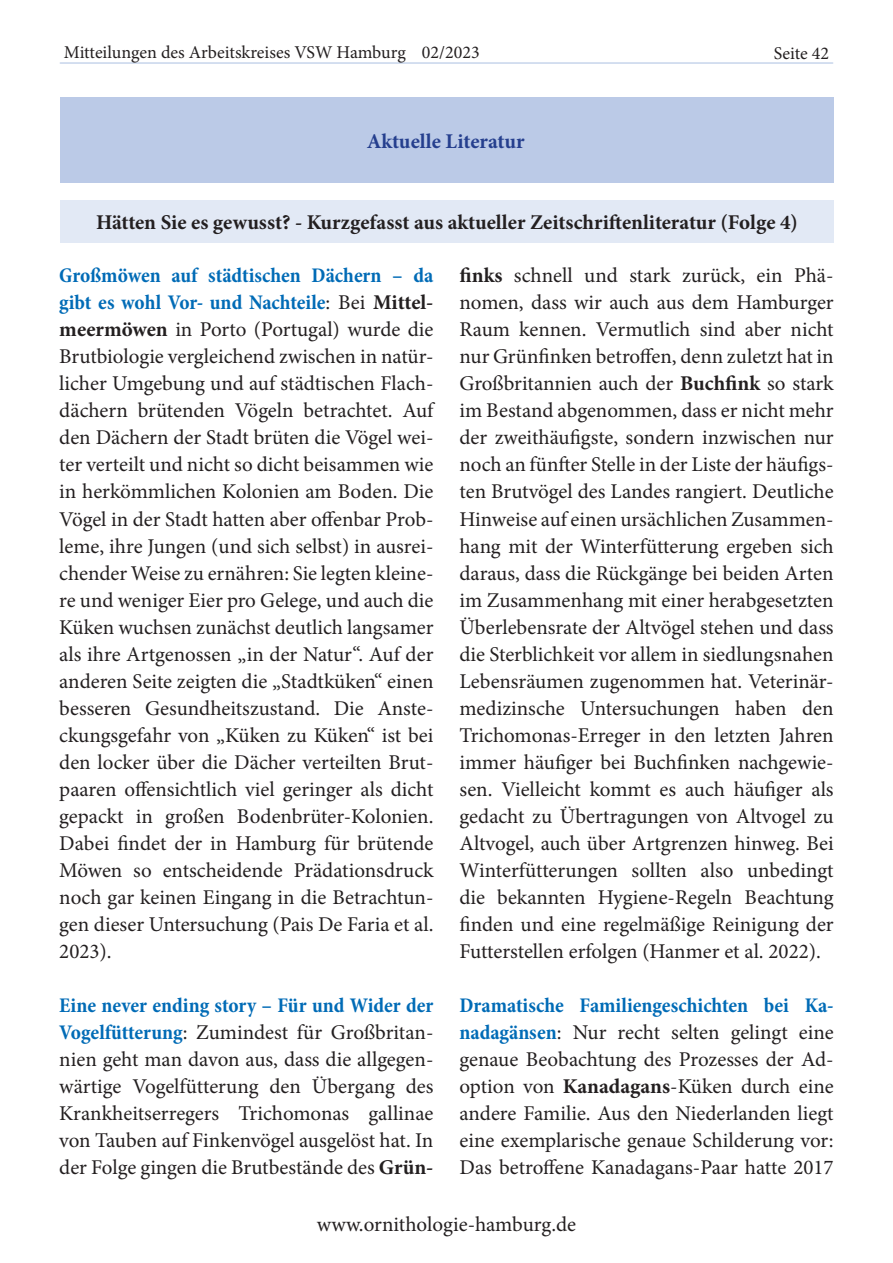
<style>
.page{position:relative;width:893px;height:1263px;background:#fff}
.page>*{position:absolute;margin:0;border:0;box-sizing:border-box;transform-origin:0 0}
.Textblock_Mitteilung{font:21px/27px "Minion Pro";color:#231f20;text-align:justify}
.Überschrift_Mitteilu{font:700 21px "Minion Pro";color:#231f20}
.Kapitelüberschrift{font:700 21px "Minion Pro";letter-spacing:-.005em;color:#253f8e}
.t1{font:18px "Minion Pro";color:#231f20}
.s1{font-weight:700;font-stretch:condensed;color:#006bb6}
.s2{font-weight:700}
</style>
<div class="page">
<hr style="left:60px;top:62px;width:773px;height:2px;background:#c7d4eb">
<div style="left:60px;top:98px;width:773px;height:85px;background:#bbcae7"></div>
<div style="left:60px;top:200px;width:774px;height:42px;background:#e2e9f5"></div>
<p class="t1" style="left:64px;top:40px;width:417px">Mitteilungen des Arbeitskreises VSW Hamburg 02/2023</p>
<p class="t1" style="left:774px;top:41px;width:57px">Seite 42</p>
<p class="Kapitelüberschrift" style="left:367px;top:126px;width:159px">Aktuelle Literatur</p>
<p class="Überschrift_Mitteilu" style="left:96px;top:207px;width:703px">Hätten Sie es gewusst? - Kurzgefasst aus aktueller Zeitschriftenliteratur (Folge 4)</p>
<p class="Textblock_Mitteilung" style="left:59px;top:262px;width:376px"><span class="s1">Großmöwen auf städtischen Dächern – da gibt es wohl Vor- und Nachteile</span>: Bei <span class="s2">Mittel&shy;meermöwen</span> in Porto (Portugal) wurde die Brutbiologie vergleichend zwischen in natür&shy;licher Umgebung und auf städtischen Flach&shy;dächern brütenden Vögeln betrachtet. Auf den Dächern der Stadt brüten die Vögel wei&shy;ter verteilt und nicht so dicht beisammen wie in herkömmlichen Kolonien am Boden. Die Vögel in der Stadt hatten aber offenbar Prob&shy;leme, ihre Jungen (und sich selbst) in ausrei&shy;chender Weise zu ernähren: Sie legten kleine&shy;re und weniger Eier pro Gelege, und auch die Küken wuchsen zunächst deutlich langsamer als ihre Artgenossen „in der Natur“. Auf der anderen Seite zeigten die „Stadtküken“ einen besseren Gesundheitszustand. Die Anste&shy;ckungsgefahr von „Küken zu Küken“ ist bei den locker über die Dächer verteilten Brut&shy;paaren offensichtlich viel geringer als dicht gepackt in großen Bodenbrüter-Kolonien.<br>Dabei findet der in Hamburg für brütende Möwen so entscheidende Prädationsdruck noch gar keinen Eingang in die Betrachtun&shy;gen dieser Untersuchung (Pais De Faria et al.<br>2023).</p>
<p class="Textblock_Mitteilung" style="left:59px;top:991px;width:376px"><span class="s1">Eine never ending story – Für und Wider der Vogelfütterung</span>: Zumindest für Großbritan&shy;nien geht man davon aus, dass die allgegen&shy;wärtige Vogelfütterung den Übergang des Krankheitserregers Trichomonas gallinae von Tauben auf Finkenvögel ausgelöst hat. In der Folge gingen die Brutbestände des <span class="s2">Grün-</span></p>
<p class="Textblock_Mitteilung" style="left:459px;top:262px;width:376px"><span class="s2">finks</span> schnell und stark zurück, ein Phä&shy;nomen, dass wir auch aus dem Hamburger Raum kennen. Vermutlich sind aber nicht nur Grünfinken betroffen, denn zuletzt hat in Großbritannien auch der <span class="s2">Buchfink</span> so stark im Bestand abgenommen, dass er nicht mehr der zweithäufigste, sondern inzwischen nur noch an fünfter Stelle in der Liste der häufigs&shy;ten Brutvögel des Landes rangiert. Deutliche Hinweise auf einen ursächlichen Zusammen&shy;hang mit der Winterfütterung ergeben sich daraus, dass die Rückgänge bei beiden Arten im Zusammenhang mit einer herabgesetzten Überlebensrate der Altvögel stehen und dass die Sterblichkeit vor allem in siedlungsnahen Lebensräumen zugenommen hat. Veterinär&shy;medizinsche Untersuchungen haben den Trichomonas-Erreger in den letzten Jahren immer häufiger bei Buchfinken nachgewie&shy;sen. Vielleicht kommt es auch häufiger als gedacht zu Übertragungen von Altvogel zu Altvogel, auch über Artgrenzen hinweg. Bei Winterfütterungen sollten also unbedingt die bekannten Hygiene-Regeln Beachtung finden und eine regelmäßige Reinigung der Futterstellen erfolgen (Hanmer et al. 2022).</p>
<p class="Textblock_Mitteilung" style="left:459px;top:991px;width:376px"><span class="s1">Dramatische Familiengeschichten bei Ka&shy;nadagänsen</span>: Nur recht selten gelingt eine genaue Beobachtung des Prozesses der Ad&shy;option von <span class="s2">Kanadagans</span>-Küken durch eine andere Familie. Aus den Niederlanden liegt eine exemplarische genaue Schilderung vor:<br>Das betroffene Kanadagans-Paar hatte 2017</p>
<p class="Textblock_Mitteilung" style="left:317px;top:1211px;width:261px">www.ornithologie-hamburg.de</p>
</div>
